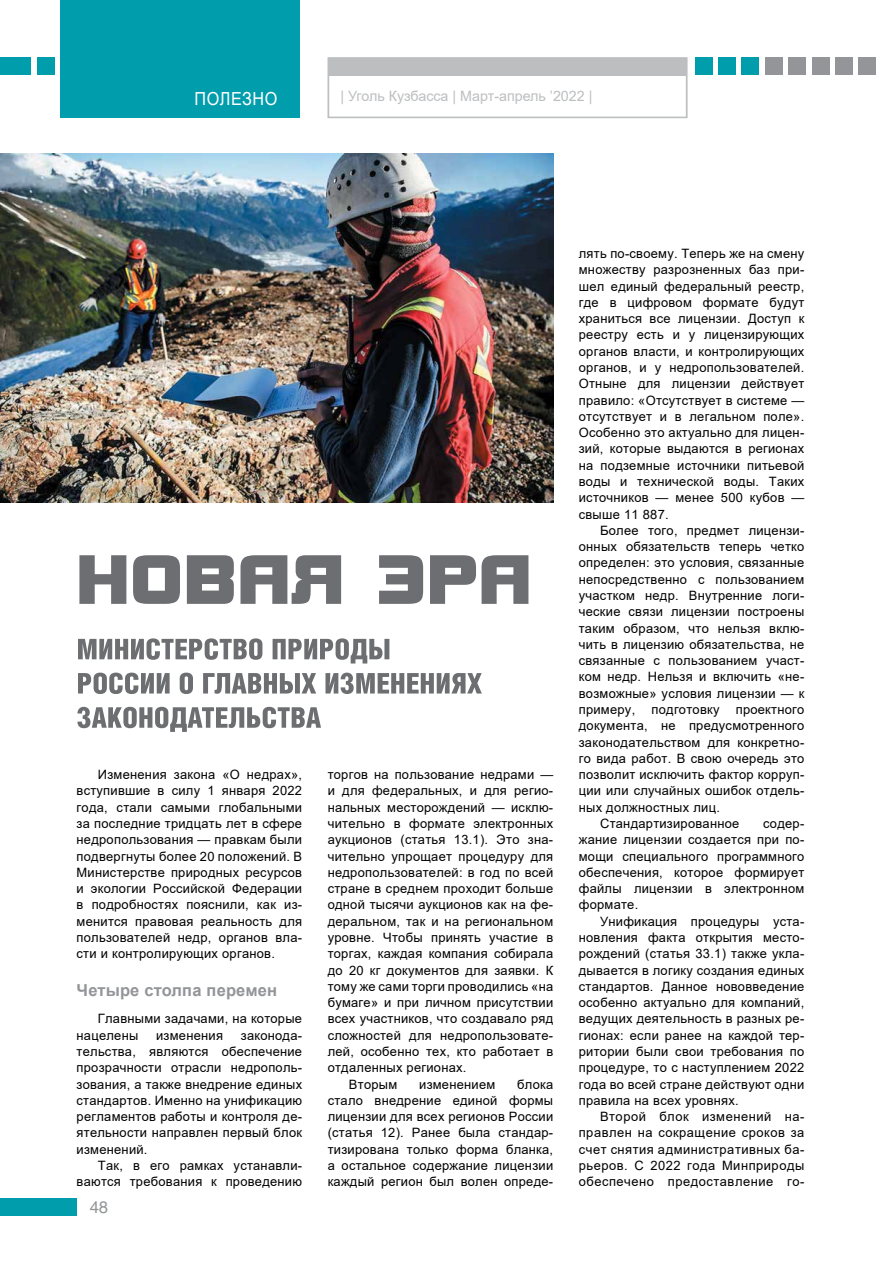
<style>
.page{position:relative;width:881px;height:1263px;background:#fff}
.page>*{position:absolute;margin:0;border:0;box-sizing:border-box;transform-origin:0 0}
.t1{font:18px "Arial";letter-spacing:.035em;color:#fff;scale:.9 1}
.t2{font:700 16.5px "Arial";letter-spacing:.01em;color:#939598}
.t3{font:16.5px "Helios";color:#939598}
.t4{font:15px "Franklin Gothic";color:#bcbec0}
.t5{font:14.25px "Arial";color:#bcbec0}
.t6{font:12.9px/16.4px "Arial";letter-spacing:.02em;color:#000;text-align:justify}
</style>
<div class="page">
<div style="left:858px;top:58px;width:17px;height:17px;background:#939598"></div>
<div style="left:835px;top:58px;width:17px;height:17px;background:#939598"></div>
<div style="left:811px;top:58px;width:17px;height:17px;background:#939598"></div>
<div style="left:788px;top:58px;width:17px;height:17px;background:#939598"></div>
<div style="left:765px;top:58px;width:17px;height:17px;background:#939598"></div>
<div style="left:327px;top:57px;width:360px;height:61px;background:#fff;border:2px solid #bcbec0"></div>
<div style="left:327px;top:59px;width:359px;height:17px;background:#bcbec0"></div>
<div style="left:0;top:1198px;width:77px;height:17px;background:#009dad"></div>
<div style="left:37px;top:58px;width:17px;height:17px;background:#009dad"></div>
<div style="left:0;top:58px;width:30px;height:17px;background:#009dad"></div>
<div style="left:741px;top:58px;width:17px;height:17px;background:#009dad"></div>
<div style="left:718px;top:58px;width:17px;height:17px;background:#009dad"></div>
<div style="left:694px;top:58px;width:17px;height:17px;background:#009dad"></div>
<div style="left:60px;top:1px;width:240px;height:117px;background:#009dad"></div>
<svg style="left:77px;top:707px;width:244px;height:25px"></svg>
<svg style="left:78px;top:673px;width:403px;height:21px"></svg>
<svg style="left:78px;top:638px;width:311px;height:25px"></svg>
<svg style="left:79px;top:555px;width:449px;height:49px"></svg>
<img style="left:0;top:154px;width:553px;height:348px">
<h1 class="t1" style="left:194px;top:87px;width:93px">ПОЛЕЗНО</h1>
<p class="t4" style="left:340px;top:87px;width:256px">| Уголь Кузбасса | Июль-август ’2018 |</p>
<p class="t5" style="left:340px;top:86px;width:253px">| Уголь Кузбасса | Март-апрель ’2022 |</p>
<p class="t6" style="left:77px;top:766px;width:227px;text-indent:21px">Изменения закона «О недрах», вступившие в силу 1 января 2022 года, стали самыми глобальными за последние тридцать лет в сфере недропользования — правкам были подвергнуты более 20 положений. В Министерстве природных ресурсов и экологии Российской Федерации в подробностях пояснили, как из&shy;менится правовая реальность для пользователей недр, органов вла&shy;сти и контролирующих органов.</p>
<p class="t2" style="left:77px;top:979px;width:202px">Четыре столпа перемен</p>
<p class="t6" style="left:77px;top:1011px;width:227px;text-indent:21px">Главными задачами, на которые нацелены</p>
<p class="t6" style="left:77px;top:1027px;width:227px;text-indent:164px">законода&shy;тельства, являются обеспечение прозрачности отрасли недрополь&shy;зования, а также внедрение единых стандартов. Именно на унификацию регламентов работы и контроля де&shy;ятельности направлен первый блок изменений.</p>
<p class="t6" style="left:77px;top:1157px;width:227px;text-align:right">Так, в его рамках устанавли&shy;ваются требования к проведению</p>
<p class="t6" style="left:156px;top:1027px;width:68px">изменения</p>
<p class="t3" style="left:90px;top:1197px;width:20px">48</p>
<p class="t6" style="left:327px;top:766px;width:227px">торгов на пользование недрами —</p>
<p class="t6" style="left:327px;top:783px;width:227px">и для федеральных, и для регио-</p>
<p class="t6" style="left:327px;top:799px;width:227px">нальных месторождений — исклю-</p>
<p class="t6" style="left:327px;top:815px;width:227px">чительно в формате электронных</p>
<p class="t6" style="left:327px;top:831px;width:227px">аукционов (статья 13.1). Это зна-</p>
<p class="t6" style="left:327px;top:848px;width:227px">чительно упрощает процедуру для</p>
<p class="t6" style="left:327px;top:864px;width:227px">недропользователей: в год по всей</p>
<p class="t6" style="left:327px;top:880px;width:227px">стране в среднем проходит больше</p>
<p class="t6" style="left:327px;top:897px;width:227px">одной тысячи аукционов как на фе-</p>
<p class="t6" style="left:327px;top:913px;width:227px">деральном, так и на региональном</p>
<p class="t6" style="left:327px;top:929px;width:227px">уровне. Чтобы принять участие в</p>
<p class="t6" style="left:327px;top:945px;width:227px">торгах, каждая компания собирала</p>
<p class="t6" style="left:327px;top:962px;width:227px">до 20 кг документов для заявки. К</p>
<p class="t6" style="left:327px;top:978px;width:227px">тому же сами торги проводились «на</p>
<p class="t6" style="left:327px;top:994px;width:227px">бумаге» и при личном присутствии</p>
<p class="t6" style="left:327px;top:1011px;width:227px">всех участников, что создавало ряд</p>
<p class="t6" style="left:327px;top:1027px;width:227px">сложностей для недропользовате-</p>
<p class="t6" style="left:327px;top:1043px;width:227px">лей, особенно тех, кто работает в</p>
<p class="t6" style="left:327px;top:1059px;width:140px">отдаленных регионах.</p>
<p class="t6" style="left:349px;top:1076px;width:50px">Вторым</p>
<p class="t6" style="left:419px;top:1076px;width:78px">изменением</p>
<p class="t6" style="left:327px;top:1076px;width:227px;text-indent:189px">блока стало внедрение единой формы лицензии для всех регионов России (статья 12). Ранее была стандар&shy;тизирована только форма бланка, а остальное содержание лицензии каждый регион был волен опреде-</p>
<p class="t6" style="left:578px;top:245px;width:227px">лять по-своему. Теперь же на смену множеству разрозненных баз при&shy;шел единый федеральный реестр, где в цифровом формате будут храниться все лицензии. Доступ к реестру есть и у лицензирующих органов власти, и контролирующих органов, и у недропользователей.<br>Отныне для лицензии действует правило: «Отсутствует в системе — отсутствует и в легальном поле».<br>Особенно это актуально для лицен&shy;зий, которые выдаются в регионах на подземные источники питьевой воды и технической воды. Таких источников — менее 500 кубов — свыше 11 887.</p>
<p class="t6" style="left:578px;top:522px;width:227px;text-indent:21px">Более того, предмет лицензи&shy;онных обязательств теперь четко определен: это условия, связанные непосредственно с пользованием участком недр. Внутренние логи&shy;ческие связи лицензии построены таким образом, что нельзя вклю&shy;чить в лицензию обязательства, не связанные с пользованием участ&shy;ком недр. Нельзя и включить «не&shy;возможные» условия лицензии — к примеру,</p>
<p class="t6" style="left:651px;top:701px;width:69px">подготовку</p>
<p class="t6" style="left:735px;top:701px;width:70px">проектного</p>
<p class="t6" style="left:578px;top:717px;width:227px">документа, не предусмотренного</p>
<p class="t6" style="left:578px;top:734px;width:227px">законодательством для конкретно-</p>
<p class="t6" style="left:578px;top:750px;width:227px">го вида работ. В свою очередь это</p>
<p class="t6" style="left:578px;top:766px;width:227px">позволит исключить фактор корруп-</p>
<p class="t6" style="left:578px;top:783px;width:227px">ции или случайных ошибок отдель-</p>
<p class="t6" style="left:578px;top:799px;width:142px">ных должностных лиц.</p>
<p class="t6" style="left:600px;top:815px;width:141px">Стандартизированное</p>
<p class="t6" style="left:578px;top:815px;width:227px;text-indent:184px">содер&shy;жание лицензии создается при по&shy;мощи специального программного обеспечения, которое формирует файлы лицензии в электронном формате.</p>
<p class="t6" style="left:578px;top:913px;width:227px;text-indent:21px">Унификация процедуры уста&shy;новления факта открытия место&shy;рождений (статья 33.1) также укла&shy;дывается в логику создания единых стандартов. Данное нововведение особенно актуально для компаний, ведущих деятельность в разных ре&shy;гионах: если ранее на каждой тер&shy;ритории были свои требования по процедуре, то с наступлением 2022 года во всей стране действуют одни правила на всех уровнях.</p>
<p class="t6" style="left:578px;top:1108px;width:227px;text-indent:21px">Второй блок изменений на&shy;правлен на сокращение сроков за счет снятия административных ба&shy;рьеров. С 2022 года Минприроды обеспечено предоставление го-</p>
</div>
